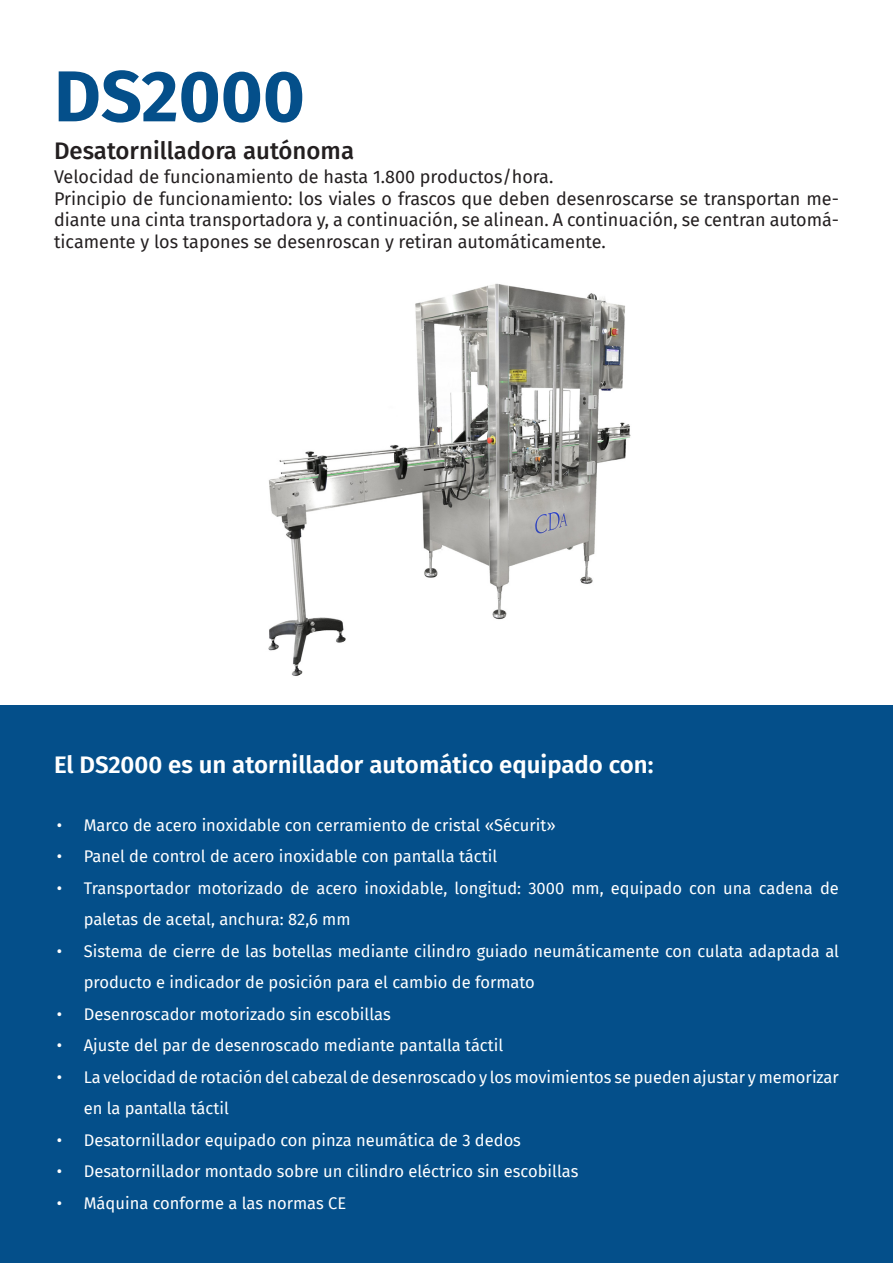
<style>
.page{position:relative;width:893px;height:1263px;background:#fff}
.page>*{position:absolute;margin:0;border:0;box-sizing:border-box;transform-origin:0 0}
.zone_de_texte{font:700 72px "Fira Sans";color:#044f8a}
.t1{font:600 24px "Fira Sans";color:#fff}
.t2{font:500 24px "Fira Sans";color:#231f20}
.t3{font:18px/21.6px "Fira Sans";color:#231f20;text-align:justify}
.t4{font:16.5px/31.5px "Fira Sans";color:#fff}
</style>
<div class="page">
<div style="left:0;top:706px;width:893px;height:557px;background:#044f8a"></div>
<img style="left:268px;top:283px;width:363px;height:393px">
<p class="zone_de_texte" style="left:54px;top:36px;width:252px">DS2000</p>
<p class="t2" style="left:54px;top:131px;width:302px">Desatornilladora autónoma</p>
<p class="t3" style="left:54px;top:166px;width:501px">Velocidad de funcionamiento de hasta 1.800 productos/hora.</p>
<p class="t3" style="left:54px;top:187px;width:786px">Principio de funcionamiento: los viales o frascos que deben desenroscarse se transportan me&shy;diante una cinta transportadora y, a continuación, se alinean. A continuación, se centran automá&shy;ticamente y los tapones se desenroscan y retiran automáticamente.</p>
<p class="t1" style="left:54px;top:744px;width:601px">El DS2000 es un atornillador automático equipado con:</p>
<p class="t4" style="left:57px;top:809px;width:501px">• Marco de acero inoxidable con cerramiento de cristal «Sécurit»</p>
<p class="t4" style="left:57px;top:840px;width:442px">• Panel de control de acero inoxidable con pantalla táctil</p>
<p class="t4" style="left:84px;top:872px;width:757px;text-indent:-27px">• Transportador motorizado de acero inoxidable, longitud: 3000 mm, equipado con una cadena de paletas de acetal, anchura: 82,6 mm</p>
<p class="t4" style="left:84px;top:935px;width:757px;text-indent:-27px">• Sistema de cierre de las botellas mediante cilindro guiado neumáticamente con culata adaptada al producto e indicador de posición para el cambio de formato</p>
<p class="t4" style="left:57px;top:998px;width:335px">• Desenroscador motorizado sin escobillas</p>
<p class="t4" style="left:57px;top:1029px;width:448px">• Ajuste del par de desenroscado mediante pantalla táctil</p>
<p class="t4" style="left:84px;top:1061px;width:757px;text-indent:-27px">• La velocidad de rotación del cabezal de desenroscado y los movimientos se pueden ajustar y memorizar en la pantalla táctil</p>
<p class="t4" style="left:57px;top:1124px;width:466px">• Desatornillador equipado con pinza neumática de 3 dedos</p>
<p class="t4" style="left:57px;top:1155px;width:523px">• Desatornillador montado sobre un cilindro eléctrico sin escobillas</p>
<p class="t4" style="left:57px;top:1187px;width:291px">• Máquina conforme a las normas CE</p>
</div>
